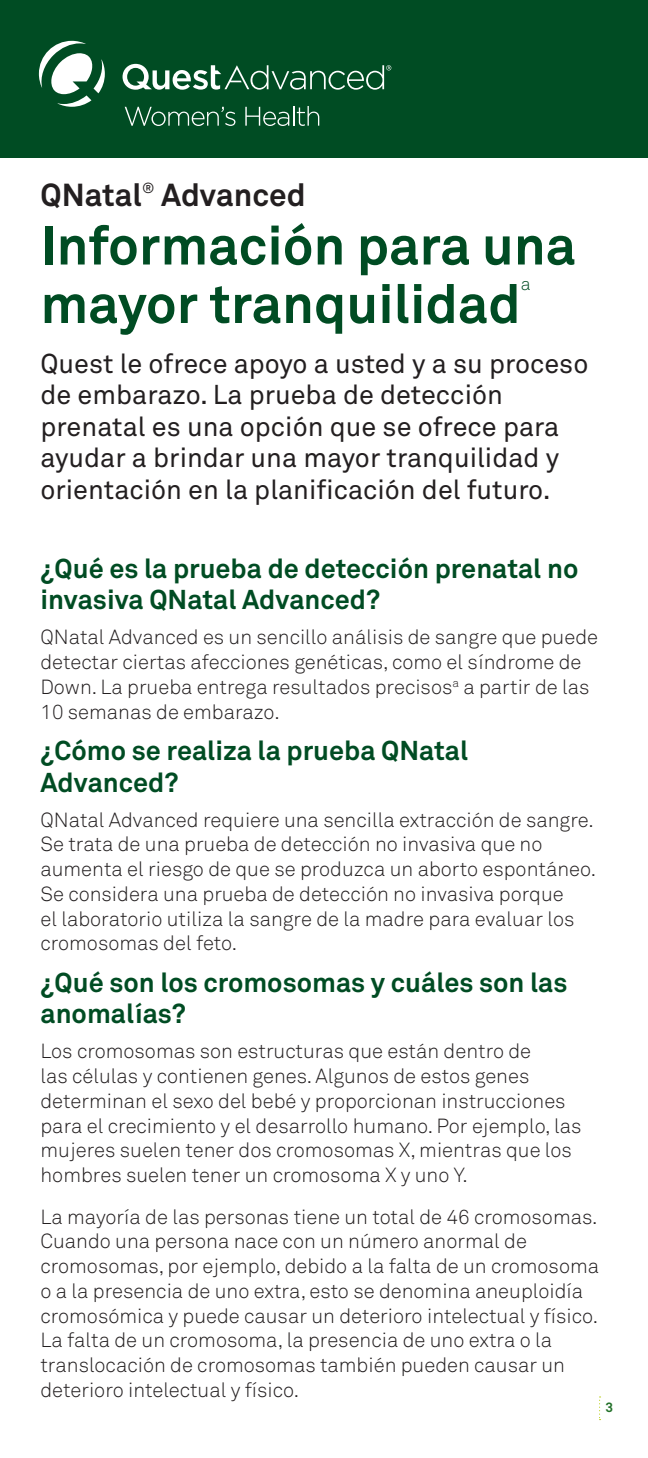
<style>
.page{position:relative;width:648px;height:1458px;background:#fff}
.page>*{position:absolute;margin:0;border:0;box-sizing:border-box;transform-origin:0 0}
.t1{font:700 54px/58.5px "Akkurat Pro";color:#004c23}
.t2{font:700 31.5px "Akkurat Pro";color:#231f20}
.t3{font:27px/31.5px "Akkurat Pro";color:#231f20}
.t4{font:700 27px/31.5px "Akkurat Pro";color:#004c23}
.t5{font:300 20.25px/24.8px "Akkurat Pro";color:#231f20}
.t6{font:300 17.78px "Akkurat Pro";color:#004c23}
.t7{font:700 13.5px "Akkurat Pro";color:#23712a}
</style>
<div class="page">
<div style="left:0;top:0;width:648px;height:157px;background:#004c23"></div>
<svg style="left:39px;top:41px;width:352px;height:85px"></svg>
<svg style="left:599px;top:1396px;width:2px;height:24px"></svg>
<h2 class="t2" style="left:40px;top:176px;width:267px">QNatal<sup>®</sup> Advanced</h2>
<h1 class="t1" style="left:40px;top:216px;width:537px">Información para una mayor tranquilidad</h1>
<p class="t6" style="left:521px;top:274px;width:11px">a</p>
<h3 class="t3" style="left:40px;top:347px;width:549px">Quest le ofrece apoyo a usted y a su proceso de embarazo. La prueba de detección prenatal es una opción que se ofrece para ayudar a brindar una mayor tranquilidad y orientación en la planificación del futuro.</h3>
<h3 class="t4" style="left:40px;top:552px;width:539px">¿Qué es la prueba de detección prenatal no invasiva QNatal Advanced?</h3>
<p class="t5" style="left:40px;top:625px;width:559px">QNatal Advanced es un sencillo análisis de sangre que puede detectar ciertas afecciones genéticas, como el síndrome de Down. La prueba entrega resultados precisos<sup>a</sup> a partir de las 10 semanas de embarazo.</p>
<h3 class="t4" style="left:40px;top:735px;width:429px">¿Cómo se realiza la prueba QNatal<br>Advanced?</h3>
<p class="t5" style="left:40px;top:807px;width:557px">QNatal Advanced requiere una sencilla extracción de sangre.<br>Se trata de una prueba de detección no invasiva que no aumenta el riesgo de que se produzca un aborto espontáneo.<br>Se considera una prueba de detección no invasiva porque<br>el laboratorio utiliza la sangre de la madre para evaluar los cromosomas del feto.</p>
<h3 class="t4" style="left:40px;top:966px;width:529px">¿Qué son los cromosomas y cuáles son las anomalías?</h3>
<p class="t5" style="left:40px;top:1039px;width:542px">Los cromosomas son estructuras que están dentro de<br>las células y contienen genes. Algunos de estos genes determinan el sexo del bebé y proporcionan instrucciones para el crecimiento y el desarrollo humano. Por ejemplo, las mujeres suelen tener dos cromosomas X, mientras que los hombres suelen tener un cromosoma X y uno Y.</p>
<p class="t5" style="left:40px;top:1204px;width:560px">La mayoría de las personas tiene un total de 46 cromosomas.<br>Cuando una persona nace con un número anormal de cromosomas, por ejemplo, debido a la falta de un cromosoma o a la presencia de uno extra, esto se denomina aneuploidía cromosómica y puede causar un deterioro intelectual y físico.<br>La falta de un cromosoma, la presencia de uno extra o la translocación de cromosomas también pueden causar un deterioro intelectual y físico.</p>
<p class="t7" style="left:606px;top:1399px;width:9px">3</p>
</div>
